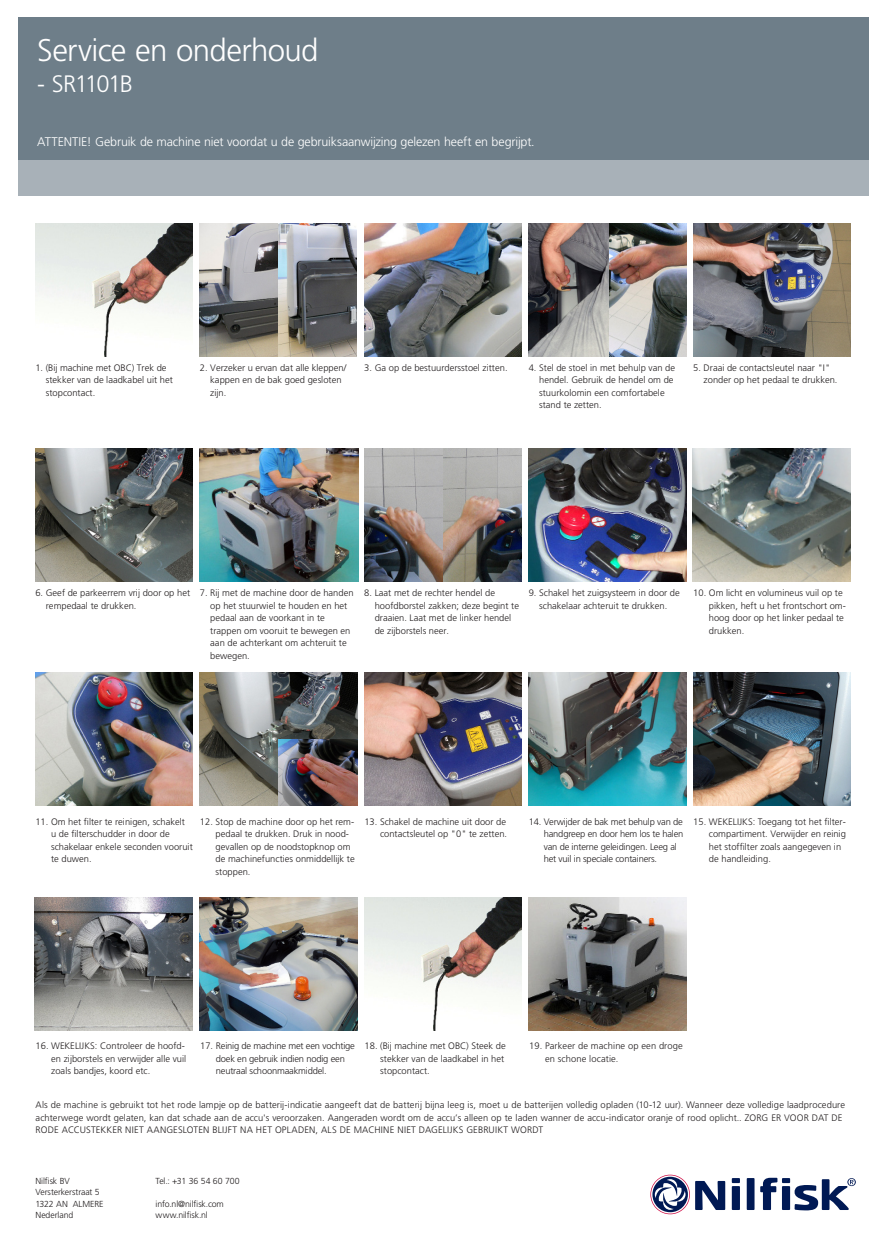
<style>
.page{position:relative;width:886px;height:1241px;background:#fff}
.page>*{position:absolute;margin:0;border:0;box-sizing:border-box;transform-origin:0 0}
.t1{font:300 31.25px "Frutiger LT Std";letter-spacing:-.02em;color:#fff}
.t2{font:300 23.75px "Frutiger LT Std";letter-spacing:-.065em;color:#fff}
.N_Body_text_15_20{font:300 12.5px "Frutiger LT Std";letter-spacing:-.015em;color:#fff}
.N_Body_text_15_20-2{font:300 9.38px/12.5px "Frutiger LT Std";color:#231f20}
.N_Body_text_15_20-3{font:300 9.38px/12.5px "Frutiger LT Std";letter-spacing:-.02em;color:#231f20}
.t3{font:300 8.75px/11.2px "Frutiger LT Std";letter-spacing:-.01em;color:#231f20}
</style>
<div class="page">
<div style="left:18px;top:18px;width:850px;height:142px;background:#6e7e89"></div>
<div style="left:18px;top:160px;width:850px;height:36px;background:#a8b1b8"></div>
<div style="left:747px;top:1177px;width:7px;height:32px;background:#001954"></div>
<div style="left:732px;top:1185px;width:8px;height:24px;background:#001954"></div>
<div style="left:782px;top:1185px;width:8px;height:24px;background:#001954"></div>
<svg style="left:732px;top:1177px;width:8px;height:5px"></svg>
<svg style="left:782px;top:1177px;width:8px;height:5px"></svg>
<svg style="left:760px;top:1177px;width:17px;height:32px"></svg>
<svg style="left:650px;top:1174px;width:75px;height:39px"></svg>
<svg style="left:794px;top:1178px;width:62px;height:32px"></svg>
<img style="left:35px;top:223px;width:158px;height:133px">
<img style="left:364px;top:223px;width:158px;height:133px">
<img style="left:529px;top:223px;width:157px;height:133px">
<img style="left:693px;top:223px;width:157px;height:133px">
<img style="left:200px;top:223px;width:156px;height:133px">
<img style="left:365px;top:448px;width:157px;height:133px">
<img style="left:529px;top:448px;width:157px;height:133px">
<img style="left:200px;top:448px;width:159px;height:133px">
<img style="left:35px;top:448px;width:158px;height:133px">
<img style="left:693px;top:448px;width:157px;height:133px">
<img style="left:529px;top:672px;width:157px;height:133px">
<img style="left:364px;top:672px;width:158px;height:133px">
<img style="left:35px;top:672px;width:158px;height:133px">
<img style="left:693px;top:672px;width:157px;height:133px">
<img style="left:200px;top:672px;width:157px;height:133px">
<img style="left:278px;top:739px;width:79px;height:66px">
<img style="left:200px;top:897px;width:157px;height:133px">
<img style="left:35px;top:897px;width:157px;height:133px">
<img style="left:529px;top:897px;width:157px;height:133px">
<img style="left:364px;top:897px;width:158px;height:133px">
<p class="t1" style="left:37px;top:32px;width:283px">Service en onderhoud</p>
<p class="t2" style="left:37px;top:70px;width:97px">- SR1101B</p>
<p class="N_Body_text_15_20" style="left:37px;top:134px;width:499px">ATTENTIE! Gebruik de machine niet voordat u de gebruiksaanwijzing gelezen heeft en begrijpt.</p>
<p class="N_Body_text_15_20-2" style="left:46px;top:361px;width:129px;text-indent:-10px">1. (Bij machine met OBC) Trek de stekker van de laadkabel uit het stopcontact.</p>
<p class="N_Body_text_15_20-2" style="left:200px;top:361px;width:148px">2. Verzeker u ervan dat alle kleppen/</p>
<p class="N_Body_text_15_20-2" style="left:364px;top:361px;width:145px">3. Ga op de bestuurdersstoel zitten.</p>
<p class="N_Body_text_15_20-2" style="left:210px;top:374px;width:133px">kappen en de bak goed gesloten zijn.</p>
<p class="N_Body_text_15_20-2" style="left:539px;top:361px;width:137px;text-indent:-10px">4. Stel de stoel in met behulp van de hendel. Gebruik de hendel om de stuurkolomin een comfortabele stand te zetten.</p>
<p class="N_Body_text_15_20-2" style="left:703px;top:361px;width:135px;text-indent:-10px">5. Draai de contactsleutel naar "I" zonder op het pedaal te drukken.</p>
<p class="N_Body_text_15_20-2" style="left:46px;top:586px;width:146px;text-indent:-10px">6. Geef de parkeerrem vrij door op het rempedaal te drukken.</p>
<p class="N_Body_text_15_20-2" style="left:210px;top:587px;width:145px;text-indent:-10px">7. Rij met de machine door de handen op het stuurwiel te houden en het pedaal aan de voorkant in te trappen om vooruit te bewegen en aan de achterkant om achteruit te bewegen.</p>
<p class="N_Body_text_15_20-2" style="left:529px;top:586px;width:153px;text-align:center">9. Schakel het zuigsysteem in door de schakelaar achteruit te drukken.</p>
<p class="N_Body_text_15_20-2" style="left:709px;top:586px;width:138px;text-indent:-16px">10. Om licht en volumineus vuil op te pikken, heft u het frontschort om&shy;hoog door op het linker pedaal te drukken.</p>
<p class="N_Body_text_15_20-2" style="left:375px;top:586px;width:146px;text-indent:-10px">8. Laat met de rechter hendel de hoofdborstel zakken; deze begint te draaien. Laat met de linker hendel de zijborstels neer.</p>
<p class="N_Body_text_15_20-2" style="left:51px;top:815px;width:143px;text-indent:-16px">11. Om het filter te reinigen, schakelt<br>u de filterschudder in door de schakelaar enkele seconden vooruit te duwen.</p>
<p class="N_Body_text_15_20-3" style="left:544px;top:815px;width:141px;text-indent:-15px">14. Verwijder de bak met behulp van de handgreep en door hem los te halen van de interne geleidingen. Leeg al het vuil in speciale containers.</p>
<p class="N_Body_text_15_20-2" style="left:364px;top:815px;width:144px;text-align:right">13. Schakel de machine uit door de contactsleutel op "0" te zetten.</p>
<p class="N_Body_text_15_20-2" style="left:709px;top:815px;width:138px;text-indent:-16px">15. WEKELIJKS: Toegang tot het filter&shy;compartiment. Verwijder en reinig het stoffilter zoals aangegeven in de handleiding.</p>
<p class="N_Body_text_15_20-2" style="left:216px;top:815px;width:141px;text-indent:-16px">12. Stop de machine door op het rem&shy;pedaal te drukken. Druk in nood&shy;gevallen op de noodstopknop om de machinefuncties onmiddellijk te stoppen.</p>
<p class="N_Body_text_15_20-2" style="left:51px;top:1039px;width:136px;text-indent:-16px">16. WEKELIJKS: Controleer de hoofd&shy;en zijborstels en verwijder alle vuil zoals bandjes, koord etc.</p>
<p class="N_Body_text_15_20-2" style="left:380px;top:1039px;width:127px;text-indent:-16px">18. (Bij machine met OBC) Steek de stekker van de laadkabel in het stopcontact.</p>
<p class="N_Body_text_15_20-2" style="left:545px;top:1039px;width:139px;text-indent:-16px">19. Parkeer de machine op een droge en schone locatie.</p>
<p class="N_Body_text_15_20-3" style="left:216px;top:1039px;width:141px;text-indent:-16px">17. Reinig de machine met een vochtige doek en gebruik indien nodig een neutraal schoonmaakmiddel.</p>
<p class="N_Body_text_15_20-2" style="left:36px;top:1098px;width:811px">Als de machine is gebruikt tot het rode lampje op de batterij-indicatie aangeeft dat de batterij bijna leeg is, moet u de batterijen volledig opladen (10-12 uur). Wanneer deze volledige laadprocedure achterwege wordt gelaten, kan dat schade aan de accu's veroorzaken. Aangeraden wordt om de accu’s alleen op te laden wanner de accu-indicator oranje of rood oplicht.. ZORG ER VOOR DAT DE<br>RODE ACCUSTEKKER NIET AANGESLOTEN BLIJFT NA HET OPLADEN, ALS DE MACHINE NIET DAGELIJKS GEBRUIKT WORDT</p>
<p class="t3" style="left:35px;top:1175px;width:70px">Nilfisk BV<br>Versterkerstraat 5<br>1322 AN ALMERE<br>Nederland</p>
<p class="t3" style="left:156px;top:1175px;width:85px">Tel.: +31 36 54 60 700</p>
<p class="t3" style="left:156px;top:1197px;width:70px">info.nl@nilfisk.com www.nilfisk.nl</p>
</div>
